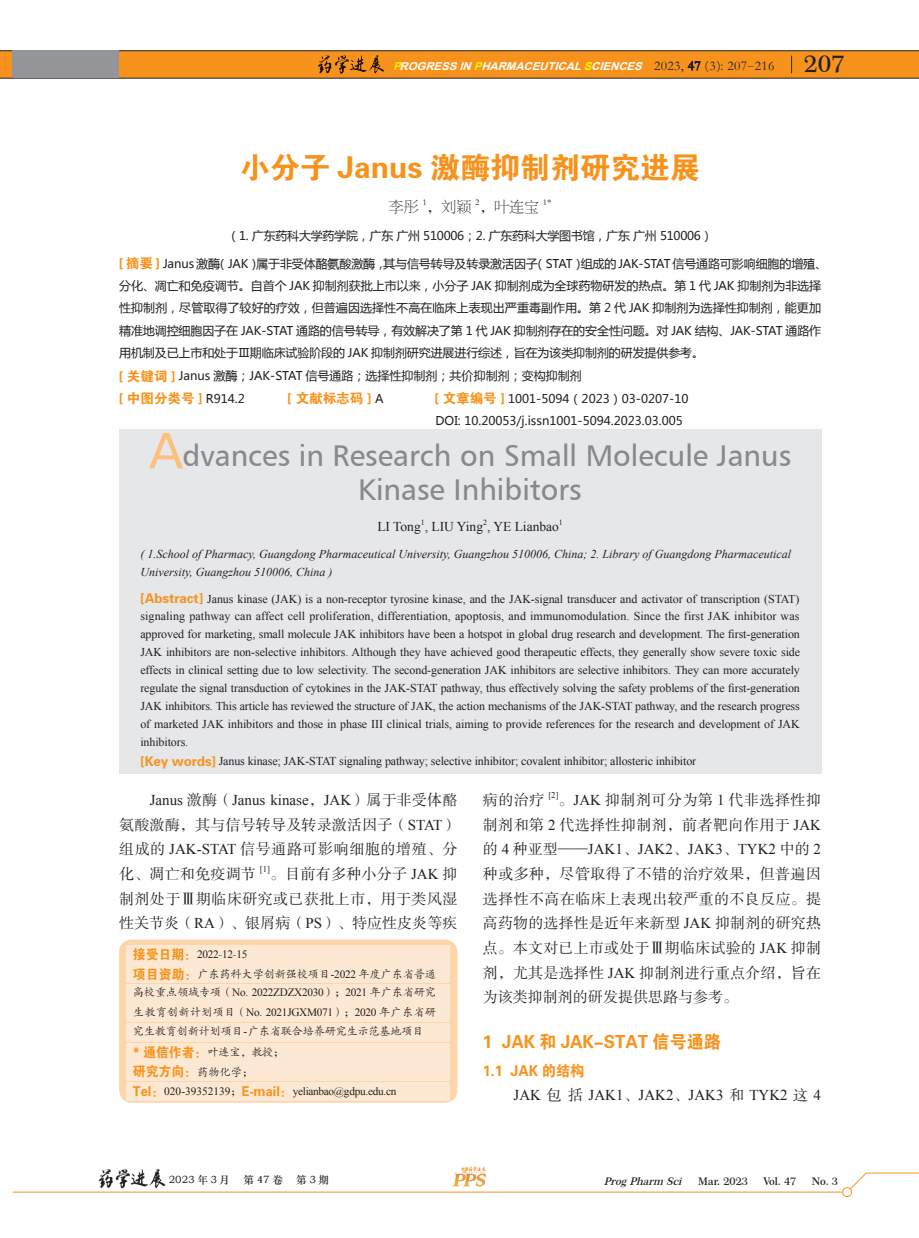
<style>
.page{position:relative;width:919px;height:1238px;background:#fff}
.page>*{position:absolute;margin:0;border:0;box-sizing:border-box;transform-origin:0 0}
.t1{font:30px/34.5px "Humanist 777 BT Roman B";color:#87898c;text-align:center}
.t2{font:30px "FZDHTK GBK1 0";color:#f7931d}
.t3{font:600 23.1px "Century 751 BT";color:#231f20}
.t4{font:18px "FZDHTK GBK1 0";color:#f7931d;scale:.95 1}
.t5{font:15px/24.6px "FZSSK GBK1 0";letter-spacing:.015em;color:#231f20;text-align:justify}
.t6{font:15px "Times New Roman";color:#231f20}
.t7{font:15px "FZBSK GBK1 0";letter-spacing:-.005em;color:#231f20}
.t8{font:15px "FZDHTK GBK1 0";color:#f7931d;scale:.95 1}
.t9{font:13.5px "Times New Roman";color:#231f20}
.t10{font:13.5px "FZDHTK GBK1 0";color:#f7931d}
.t11{font:13.5px "FZDHTK GBK1 0";color:#f7931d;scale:.95 1}
.t12{font:12px/18px "Times New Roman";letter-spacing:-.01em;color:#231f20}
.t13{font:12px/22.5px "Microsoft Ya Hei";letter-spacing:-.01em;color:#231f20}
.t14{font:italic 12px/18px "Times New Roman";color:#231f20}
.t15{font:11.25px/18.3px "FZKTK GBK1 0";letter-spacing:-.02em;color:#231f20}
.t16{font:11.25px "Times New Roman";letter-spacing:-.025em;color:#231f20}
.t17{font:italic 700 10.95px "Arial";color:#fff;scale:1.04 1}
.t18{font:600 10.5px "Century 751 BT";color:#231f20}
.t19{font:10.5px "ST Zhongsong";letter-spacing:.125em;color:#231f20}
.t20{font:italic 600 10.5px "Century 751 BT";color:#231f20}
.t21{font:8.7px "Times New Roman";color:#231f20}
.t22{font:8.7px "FZBSK GBK1 0";color:#231f20}
.t23{font:7.8px "Times New Roman";color:#231f20}
.s1{color:#fff101}
.s2{font-family:"Garamond";font-weight:400;font-style:normal;font-size:13.5px;color:#231f20}
.s3{font-family:"FZFSK GBK1 0";font-weight:400;font-style:normal;font-size:13.5px;color:#231f20}
.s4{font-family:"Sim Sun";font-weight:400;font-style:normal;font-size:13.5px;color:#231f20}
.s5{font-family:"FZSSK GBK1 0"}
.s6{font-family:"FZDHTK GBK1 0";font-size:13.5px;color:#f7931d}
.s7{font-family:"Microsoft Ya Hei";font-size:12px;color:#231f20}
.s8{font-size:51px;color:#fcc07c}
.s9{font-family:"Times New Roman"}
.s10{font-family:"FZKTK GBK1 0"}
.s11{font-family:"FZKTK GBK1 0";font-size:11.25px;color:#231f20}
</style>
<div class="page">
<svg style="left:849px;top:1172px;width:69px;height:20px"></svg>
<hr style="left:13px;top:1191px;width:834px;height:1px;background:#f7931d">
<div style="left:842px;top:1187px;width:9px;height:9px;background:#fff;border-radius:50%"></div>
<div style="left:842px;top:1187px;width:9px;height:9px;border:1px solid #f7931d;border-radius:50%"></div>
<img style="left:452px;top:1166px;width:34px;height:21px">
<img style="left:98px;top:1169px;width:68px;height:20px">
<svg style="left:0;top:50px;width:918px;height:28px;background:#df8d2c"></svg>
<div style="left:119px;top:429px;width:702px;height:345px;background:#e6e7e9"></div>
<svg style="left:119px;top:939px;width:338px;height:163px;background:#fdddb9"></svg>
<div style="left:126px;top:945px;width:324px;height:18px;background:#fde9d3"></div>
<div style="left:126px;top:984px;width:324px;height:18px;background:#fde9d3"></div>
<div style="left:126px;top:1042px;width:324px;height:18px;background:#fde9d3"></div>
<div style="left:126px;top:964px;width:324px;height:18px;background:#fde9d3"></div>
<div style="left:126px;top:1003px;width:324px;height:18px;background:#fde9d3"></div>
<div style="left:126px;top:1062px;width:324px;height:18px;background:#fde9d3"></div>
<div style="left:126px;top:1023px;width:324px;height:18px;background:#fde9d3"></div>
<div style="left:126px;top:1081px;width:324px;height:19px;background:#fde9d3"></div>
<p class="t17" style="left:393px;top:58px;width:368px"><span class="s1">P</span>ROGRESSIN<span class="s1">P</span>HARMACEUTICAL<span class="s1">S</span>CIENCES <span class="s2">2 0 2 3 ,</span> <span class="s2">4 7</span> <span class="s3">(</span> <span class="s2">3</span> <span class="s3">)</span> <span class="s2">: 2 0 7</span> <span class="s4">-</span> <span class="s2">2 1 6</span></p>
<h2 class="t3" style="left:804px;top:50px;width:42px">207</h2>
<h1 class="t2" style="left:240px;top:151px;width:461px">小分子 Janus 激酶抑制剂研究进展</h1>
<p class="t7" style="left:389px;top:199px;width:31px">李彤</p>
<p class="t22" style="left:422px;top:197px;width:6px">1</p>
<p class="t7" style="left:426px;top:199px;width:46px">，刘颖</p>
<p class="t22" style="left:475px;top:197px;width:6px">2</p>
<p class="t7" style="left:479px;top:199px;width:61px">，叶连宝</p>
<p class="t22" style="left:543px;top:197px;width:10px">1<span class="s5">*</span></p>
<p class="t13" style="left:227px;top:224px;width:487px">（1. 广东药科大学药学院，广东 广州 510006；2. 广东药科大学图书馆，广东 广州 510006）</p>
<p class="t13" style="left:119px;top:252px;width:709px"><span class="s6">[ 摘要 ]</span> Janus 激酶（JAK）属于非受体酪氨酸激酶，其与信号转导及转录激活因子（STAT）组成的 JAK-STAT 信号通路可影响细胞的增殖、分化、凋亡和免疫调节。自首个 JAK 抑制剂获批上市以来，小分子 JAK 抑制剂成为全球药物研发的热点。第 1 代 JAK 抑制剂为非选择性抑制剂，尽管取得了较好的疗效，但普遍因选择性不高在临床上表现出严重毒副作用。第 2 代 JAK 抑制剂为选择性抑制剂，能更加精准地调控细胞因子在 JAK-STAT 通路的信号转导，有效解决了第 1 代 JAK 抑制剂存在的安全性问题。对 JAK 结构、JAK-STAT 通路作用机制及已上市和处于Ⅲ期临床试验阶段的 JAK 抑制剂研究进展进行综述，旨在为该类抑制剂的研发提供参考。<br><span class="s6">[ 关键词 ]</span> Janus 激酶；JAK-STAT 信号通路；选择性抑制剂；共价抑制剂；变构抑制剂</p>
<p class="t10" style="left:119px;top:391px;width:127px">[ 中图分类号 ] <span class="s7">R914.2</span></p>
<p class="t10" style="left:287px;top:391px;width:97px">[ 文献标志码 ] <span class="s7">A</span></p>
<p class="t13" style="left:435px;top:387px;width:255px;line-height:21.8px"><span class="s6">[ 文章编号 ]</span> 1001-5094（2023）03-0207-10<br>DOI: 10.20053/j.issn1001-5094.2023.03.005</p>
<h1 class="t1" style="left:149px;top:437px;width:644px"><span class="s8">A</span>dvances in Research on Small Molecule Janus<br>Kinase Inhibitors</h1>
<p class="t9" style="left:377px;top:517px;width:183px">LI Tong , LIU Ying , YE Lianbao</p>
<p class="t23" style="left:421px;top:517px;width:5px">1</p>
<p class="t23" style="left:483px;top:517px;width:5px">2</p>
<p class="t23" style="left:559px;top:517px;width:5px">1</p>
<p class="t14" style="left:140px;top:544px;width:652px">( 1.School of Pharmacy, Guangdong Pharmaceutical University, Guangzhou 510006, China; 2. Library of Guangdong Pharmaceutical<br>University, Guangzhou 510006, China )</p>
<p class="t12" style="left:140px;top:589px;width:661px"><span class="s6">[Abstract]</span> Janus kinase (JAK) is a non-receptor tyrosine kinase, and the JAK-signal transducer and activator of transcription (STAT) signaling pathway can affect cell proliferation, differentiation, apoptosis, and immunomodulation. Since the first JAK inhibitor was approved for marketing, small molecule JAK inhibitors have been a hotspot in global drug research and development. The first-generation JAK inhibitors are non-selective inhibitors. Although they have achieved good therapeutic effects, they generally show severe toxic side effects in clinical setting due to low selectivity. The second-generation JAK inhibitors are selective inhibitors. They can more accurately regulate the signal transduction of cytokines in the JAK-STAT pathway, thus effectively solving the safety problems of the first-generation JAK inhibitors. This article has reviewed the structure of JAK, the action mechanisms of the JAK-STAT pathway, and the research progress of marketed JAK inhibitors and those in phase III clinical trials, aiming to provide references for the research and development of JAK inhibitors.<br><span class="s6">[Key words]</span> Janus kinase; JAK-STAT signaling pathway; selective inhibitor; covalent inhibitor; allosteric inhibitor</p>
<p class="t6" style="left:150px;top:790px;width:309px">Janus <span class="s5">激酶（</span>Janus kinase<span class="s5">，</span>JAK<span class="s5">）属于非受体酪</span></p>
<p class="t5" style="left:119px;top:813px;width:340px">氨酸激酶，其与信号转导及转录激活因子（<span class="s9">STAT</span>）组成的 <span class="s9">JAK-STAT</span> 信号通路可影响细胞的增殖、分化、凋亡和免疫调节</p>
<p class="t5" style="left:483px;top:788px;width:63px">病的治疗</p>
<p class="t21" style="left:548px;top:789px;width:12px">[2]</p>
<p class="t5" style="left:483px;top:788px;width:340px;text-align:right">。<span class="s9">JAK</span> 抑制剂可分为第 <span class="s9">1</span> 代非选择性抑<br>制剂和第 <span class="s9">2</span> 代选择性抑制剂，前者靶向作用于 <span class="s9">JAK</span></p>
<p class="t6" style="left:483px;top:839px;width:340px"><span class="s5">的</span> 4 <span class="s5">种亚型——</span>JAK1<span class="s5">、</span>JAK2<span class="s5">、</span>JAK3<span class="s5">、</span>TYK2 <span class="s5">中的</span> 2</p>
<p class="t5" style="left:483px;top:862px;width:340px">种或多种，尽管取得了不错的治疗效果，但普遍因选择性不高在临床上表现出较严重的不良反应。提高药物的选择性是近年来新型 <span class="s9">JAK</span> 抑制剂的研究热点。本文对已上市或处于Ⅲ期临床试验的 <span class="s9">JAK</span> 抑制剂，尤其是选择性 <span class="s9">JAK</span> 抑制剂进行重点介绍，旨在为该类抑制剂的研发提供思路与参考。</p>
<h3 class="t4" style="left:483px;top:1032px;width:252px">1 JAK 和 JAK-STAT 信号通路</h3>
<p class="t8" style="left:483px;top:1062px;width:108px">1.1 JAK 的结构</p>
<p class="t6" style="left:513px;top:1085px;width:309px">JAK <span class="s5">包括</span> JAK1<span class="s5">、</span>JAK2<span class="s5">、</span>JAK3 <span class="s5">和</span> TYK2 <span class="s5">这</span> 4</p>
<p class="t21" style="left:260px;top:863px;width:12px">[1]</p>
<p class="t5" style="left:119px;top:862px;width:340px;text-indent:151px">。目前有多种小分子 <span class="s9">JAK</span> 抑制剂处于Ⅲ期临床研究或已获批上市，用于类风湿性关节炎（<span class="s9">RA</span>）、银屑病（<span class="s9">PS</span>）、特应性皮炎等疾</p>
<p class="t16" style="left:133px;top:946px;width:116px"><span class="s6">接受日期：</span>2022<span class="s10">-</span>12<span class="s10">-</span>15</p>
<p class="t15" style="left:133px;top:965px;width:304px"><span class="s6">项目资助：</span>广东药科大学创新强校项目<span class="s9">-2022</span> 年度广东省普通高校重点领域专项（<span class="s9">No</span>. <span class="s9">2022ZDZX2030</span>）；<span class="s9">2021</span> 年广东省研究</p>
<p class="t15" style="left:133px;top:1002px;width:304px;line-height:19.5px">生教育创新计划项目（<span class="s9">No</span>. <span class="s9">2021JGXM071</span>）；<span class="s9">2020</span> 年广东省研究生教育创新计划项目<span class="s9">-</span>广东省联合培养研究生示范基地项目</p>
<p class="t15" style="left:133px;top:1043px;width:153px"><span class="s6">* 通信作者：</span>叶连宝，教授；</p>
<p class="t11" style="left:133px;top:1064px;width:128px">研究方向：<span class="s11">药物化学；</span></p>
<p class="t16" style="left:133px;top:1083px;width:265px"><span class="s6">Tel：</span>020-39352139<span class="s10">；</span><span class="s6">E-mail：</span>yelianbao<span class="s10">@</span>gdpu<span class="s10">.</span>edu<span class="s10">.</span>cn</p>
<p class="t19" style="left:169px;top:1171px;width:63px">2023 年 3 月</p>
<p class="t19" style="left:243px;top:1171px;width:41px">第47卷</p>
<p class="t19" style="left:296px;top:1171px;width:34px">第3期</p>
<p class="t20" style="left:603px;top:1174px;width:83px">ProgPharm Sci</p>
<p class="t18" style="left:698px;top:1174px;width:51px">Mar. 2023</p>
<p class="t18" style="left:763px;top:1174px;width:35px">Vol. 47</p>
<p class="t18" style="left:811px;top:1174px;width:28px">No. 3</p>
</div>
